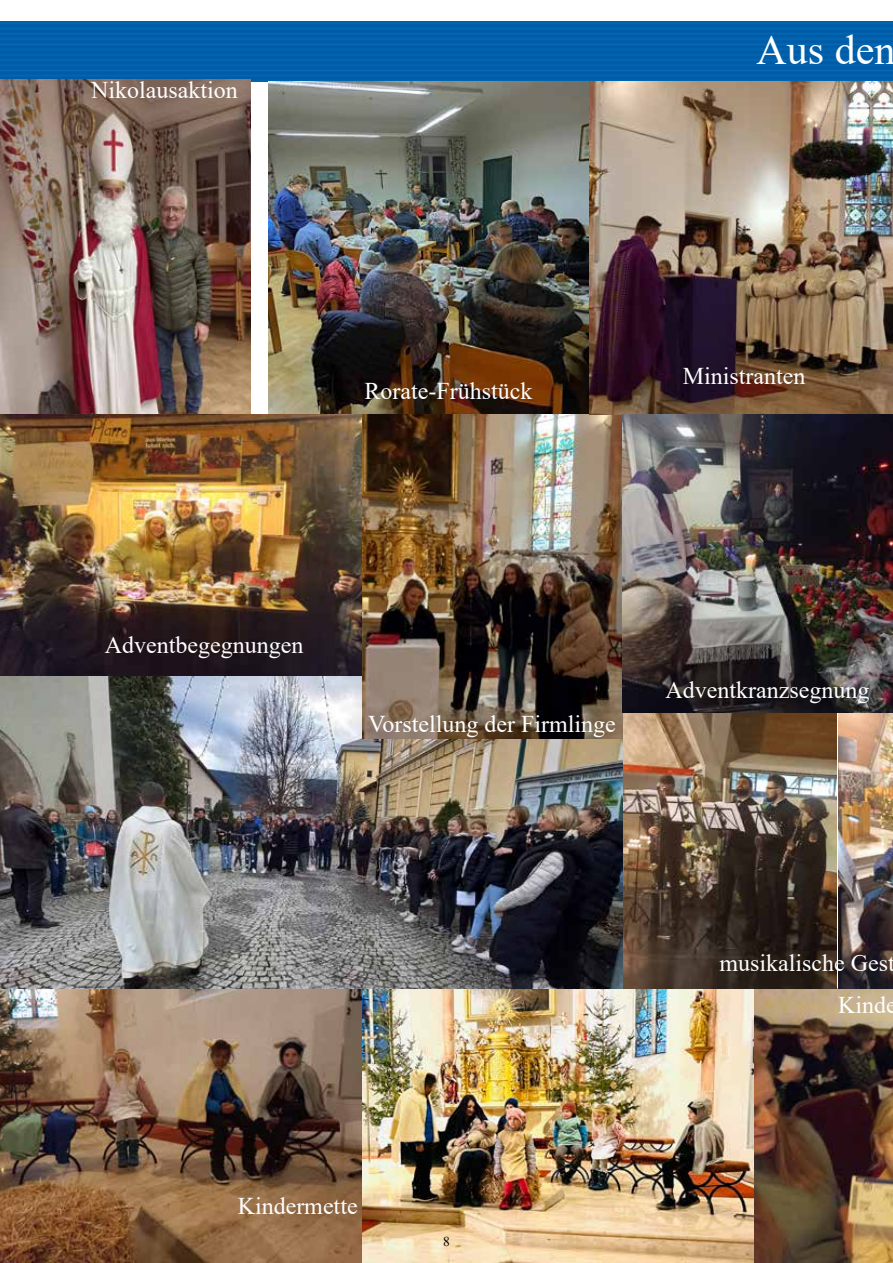
<style>
.page{position:relative;width:893px;height:1263px;background:#fff}
.page>*{position:absolute;margin:0;border:0;box-sizing:border-box;transform-origin:0 0}
.t1{font:42px "Times New Roman";color:#fff}
.t2{font:24px/41.4px "Times New Roman";color:#fff;text-align:right}
.t3{font:13.5px "Times New Roman";color:#000}
</style>
<div class="page">
<div style="left:0;top:22px;width:893px;height:59px;background:#005eab"></div>
<img style="left:269px;top:82px;width:624px;height:332px">
<img style="left:0;top:79px;width:250px;height:335px">
<img style="left:364px;top:988px;width:529px;height:275px">
<img style="left:0;top:414px;width:363px;height:262px">
<img style="left:838px;top:712px;width:55px;height:276px">
<img style="left:0;top:989px;width:364px;height:274px">
<img style="left:0;top:676px;width:623px;height:313px">
<img style="left:363px;top:414px;width:260px;height:324px">
<img style="left:624px;top:712px;width:212px;height:276px">
<img style="left:623px;top:414px;width:270px;height:298px">
<p class="t2" style="left:91px;top:69px;width:148px">Nikolausaktion</p>
<h1 class="t1" style="left:756px;top:20px;width:140px">Aus den</h1>
<p class="t2" style="left:365px;top:370px;width:169px">Rorate-Frühstück</p>
<p class="t2" style="left:683px;top:354px;width:124px">Ministranten</p>
<p class="t2" style="left:105px;top:624px;width:200px">Adventbegegnungen</p>
<p class="t2" style="left:368px;top:702px;width:249px">Vorstellung der Firmlinge</p>
<p class="t2" style="left:666px;top:668px;width:205px">Adventkranzsegnung</p>
<p class="t2" style="left:238px;top:1184px;width:121px">Kindermette</p>
<p class="t3" style="left:443px;top:1232px;width:8px">8</p>
<p class="t2" style="left:719px;top:942px;width:179px">musikalische Gest<br>Kinde</p>
</div>
